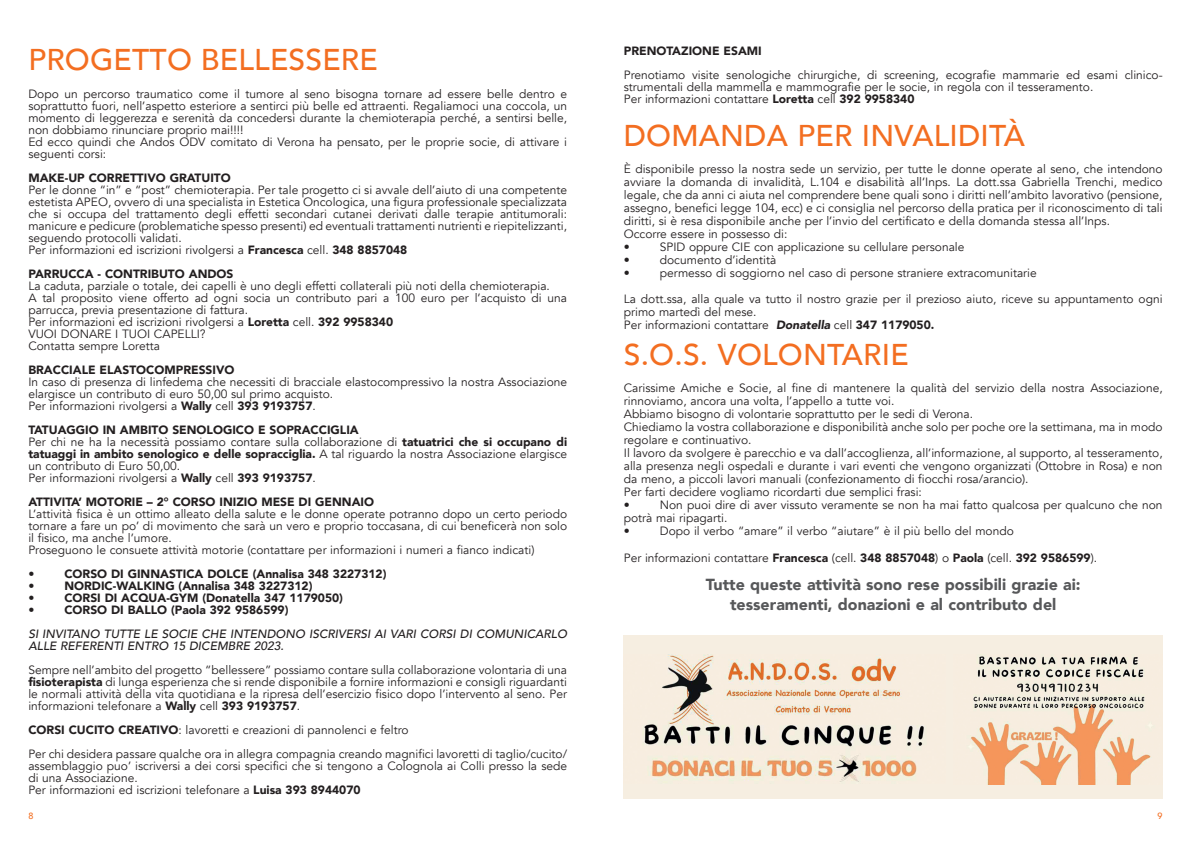
<style>
.page{position:relative;width:1191px;height:842px;background:#fff}
.page>*{position:absolute;margin:0;border:0;box-sizing:border-box;transform-origin:0 0}
.Normale{font:500 30px "Avenir";letter-spacing:.005em;color:#f36e21}
.Normale-2{font:900 16px "Avenir";color:#57585a}
.Normale-3{font:12px/12px "Avenir";color:#231f20;text-align:justify}
.Normale-4{font:900 12px "Avenir";color:#231f20}
.Normale-5{font:italic 500 12px/12px "Avenir";color:#231f20}
.t1{font:500 9px "Avenir";color:#f36e21}
.s1{font-weight:900}
.s2{font-weight:900;font-style:italic}
</style>
<div class="page">
<div style="left:624px;top:635px;width:538px;height:164px;background:#f6eee1"></div>
<img style="left:644px;top:654px;width:280px;height:128px">
<img style="left:969px;top:656px;width:183px;height:128px">
<p class="Normale" style="left:28px;top:34px;width:351px">PROGETTO BELLESSERE</p>
<p class="Normale-3" style="left:28px;top:88px;width:540px">Dopo un percorso traumatico come il tumore al seno bisogna tornare ad essere belle dentro e soprattutto fuori, nell’aspetto esteriore a sentirci più belle ed attraenti. Regaliamoci una coccola, un momento di leggerezza e serenità da concedersi durante la chemioterapia perché, a sentirsi belle, non dobbiamo rinunciare proprio mai!!!!</p>
<p class="Normale-3" style="left:28px;top:136px;width:540px">Ed ecco quindi che Andos ODV comitato di Verona ha pensato, per le proprie socie, di attivare i seguenti corsi:</p>
<p class="Normale-4" style="left:28px;top:167px;width:204px">MAKE-UP CORRETTIVO GRATUITO</p>
<p class="Normale-3" style="left:28px;top:184px;width:540px">Per le donne “in” e “post” chemioterapia. Per tale progetto ci si avvale dell’aiuto di una competente estetista APEO, ovvero di una specialista in Estetica Oncologica, una figura professionale specializzata che si occupa del trattamento degli effetti secondari cutanei derivati dalle terapie antitumorali: manicure e pedicure (problematiche spesso presenti) ed eventuali trattamenti nutrienti e riepitelizzanti, seguendo protocolli validati.</p>
<p class="Normale-3" style="left:28px;top:244px;width:380px">Per informazioni ed iscrizioni rivolgersi a <span class="s1">Francesca</span> cell. <span class="s1">348 8857048</span></p>
<p class="Normale-4" style="left:28px;top:263px;width:207px">PARRUCCA - CONTRIBUTO ANDOS</p>
<p class="Normale-3" style="left:28px;top:280px;width:523px">La caduta, parziale o totale, dei capelli è uno degli effetti collaterali più noti della chemioterapia.</p>
<p class="Normale-3" style="left:28px;top:292px;width:540px">A tal proposito viene offerto ad ogni socia un contributo pari a 100 euro per l’acquisto di una parrucca, previa presentazione di fattura.</p>
<p class="Normale-3" style="left:28px;top:316px;width:366px">Per informazioni ed iscrizioni rivolgersi a <span class="s1">Loretta</span> cell. <span class="s1">392 9958340</span></p>
<p class="Normale-3" style="left:28px;top:328px;width:179px">VUOI DONARE I TUOI CAPELLI?</p>
<p class="Normale-3" style="left:28px;top:340px;width:133px">Contatta sempre Loretta</p>
<p class="Normale-4" style="left:28px;top:359px;width:208px">BRACCIALE ELASTOCOMPRESSIVO</p>
<p class="Normale-3" style="left:28px;top:376px;width:540px">In caso di presenza di linfedema che necessiti di bracciale elastocompressivo la nostra Associazione elargisce un contributo di euro 50,00 sul primo acquisto.</p>
<p class="Normale-3" style="left:28px;top:400px;width:289px">Per informazioni rivolgersi a <span class="s1">Wally</span> cell <span class="s1">393 9193757</span>.</p>
<p class="Normale-4" style="left:28px;top:419px;width:332px">TATUAGGIO IN AMBITO SENOLOGICO E SOPRACCIGLIA</p>
<p class="Normale-3" style="left:28px;top:436px;width:540px">Per chi ne ha la necessità possiamo contare sulla collaborazione di <span class="s1">tatuatrici che si occupano di tatuaggi in ambito senologico e delle sopracciglia.</span> A tal riguardo la nostra Associazione elargisce un contributo di Euro 50,00.</p>
<p class="Normale-3" style="left:28px;top:472px;width:289px">Per informazioni rivolgersi a <span class="s1">Wally</span> cell <span class="s1">393 9193757</span>.</p>
<p class="Normale-4" style="left:28px;top:491px;width:347px">ATTIVITA’ MOTORIE – 2° CORSO INIZIO MESE DI GENNAIO</p>
<p class="Normale-3" style="left:28px;top:508px;width:540px">L’attività fisica è un ottimo alleato della salute e le donne operate potranno dopo un certo periodo tornare a fare un po’ di movimento che sarà un vero e proprio toccasana, di cui beneficerà non solo il fisico, ma anche l’umore.</p>
<p class="Normale-3" style="left:28px;top:544px;width:507px">Proseguono le consuete attività motorie (contattare per informazioni i numeri a fianco indicati)</p>
<p class="Normale-3" style="left:28px;top:568px;width:7px">•</p>
<p class="Normale-4" style="left:64px;top:563px;width:323px">CORSO DI GINNASTICA DOLCE (Annalisa 348 3227312)</p>
<p class="Normale-4" style="left:28px;top:575px;width:7px">•</p>
<p class="Normale-4" style="left:64px;top:575px;width:249px">NORDIC-WALKING (Annalisa 348 3227312)</p>
<p class="Normale-4" style="left:28px;top:587px;width:7px">•</p>
<p class="Normale-4" style="left:64px;top:587px;width:280px">CORSI DI ACQUA-GYM (Donatella 347 1179050)</p>
<p class="Normale-4" style="left:28px;top:599px;width:7px">•</p>
<p class="Normale-4" style="left:64px;top:599px;width:226px">CORSO DI BALLO (Paola 392 9586599)</p>
<p class="Normale-5" style="left:28px;top:628px;width:540px">SI INVITANO TUTTE LE SOCIE CHE INTENDONO ISCRIVERSI AI VARI CORSI DI COMUNICARLO<br>ALLE REFERENTI ENTRO 15 DICEMBRE 2023.</p>
<p class="Normale-3" style="left:28px;top:664px;width:540px">Sempre nell’ambito del progetto “bellessere” possiamo contare sulla collaborazione volontaria di una <span class="s1">fisioterapista</span> di lunga esperienza che si rende disponibile a fornire informazioni e consigli riguardanti le normali attività della vita quotidiana e la ripresa dell’esercizio fisico dopo l’intervento al seno. Per informazioni telefonare a <span class="s1">Wally</span> cell <span class="s1">393 9193757</span>.</p>
<p class="Normale-3" style="left:28px;top:724px;width:382px"><span class="s1">CORSI CUCITO CREATIVO</span>: lavoretti e creazioni di pannolenci e feltro</p>
<p class="Normale-3" style="left:28px;top:748px;width:540px">Per chi desidera passare qualche ora in allegra compagnia creando magnifici lavoretti di taglio/cucito/ assemblaggio puo’ iscriversi a dei corsi specifici che si tengono a Colognola ai Colli presso la sede di una Associazione.</p>
<p class="Normale-3" style="left:28px;top:784px;width:334px">Per informazioni ed iscrizioni telefonare a <span class="s1">Luisa 393 8944070</span></p>
<p class="Normale-4" style="left:624px;top:40px;width:139px">PRENOTAZIONE ESAMI</p>
<p class="Normale-3" style="left:624px;top:69px;width:540px">Prenotiamo visite senologiche chirurgiche, di screening, ecografie mammarie ed esami clinico&shy;strumentali della mammella e mammografie per le socie, in regola con il tesseramento.</p>
<p class="Normale-3" style="left:624px;top:93px;width:292px">Per informazioni contattare <span class="s1">Loretta</span> cell <span class="s1">392 9958340</span></p>
<p class="Normale" style="left:624px;top:110px;width:402px">DOMANDA PER INVALIDITÀ</p>
<p class="Normale-3" style="left:624px;top:163px;width:540px;line-height:13px">È disponibile presso la nostra sede un servizio, per tutte le donne operate al seno, che intendono avviare la domanda di invalidità, L.104 e disabilità all’Inps. La dott.ssa Gabriella Trenchi, medico legale, che da anni ci aiuta nel comprendere bene quali sono i diritti nell’ambito lavorativo (pensione, assegno, benefici legge 104, ecc) e ci consiglia nel percorso della pratica per il riconoscimento di tali diritti, si è resa disponibile anche per l’invio del certificato e della domanda stessa all’Inps.</p>
<p class="Normale-3" style="left:624px;top:228px;width:165px">Occorre essere in possesso di:</p>
<p class="Normale-3" style="left:624px;top:241px;width:7px">•</p>
<p class="Normale-3" style="left:660px;top:241px;width:306px">SPID oppure CIE con applicazione su cellulare personale</p>
<p class="Normale-3" style="left:624px;top:254px;width:7px">•</p>
<p class="Normale-3" style="left:660px;top:254px;width:118px">documento d’identità</p>
<p class="Normale-3" style="left:624px;top:267px;width:7px">•</p>
<p class="Normale-3" style="left:660px;top:267px;width:378px">permesso di soggiorno nel caso di persone straniere extracomunitarie</p>
<p class="Normale-3" style="left:624px;top:293px;width:540px;line-height:13px">La dott.ssa, alla quale va tutto il nostro grazie per il prezioso aiuto, riceve su appuntamento ogni primo martedì del mese.</p>
<p class="Normale-3" style="left:624px;top:319px;width:312px">Per informazioni contattare <span class="s2">Donatella</span> cell <span class="s1">347 1179050.</span></p>
<p class="Normale" style="left:624px;top:329px;width:286px">S.O.S. VOLONTARIE</p>
<p class="Normale-3" style="left:624px;top:382px;width:540px;line-height:13px">Carissime Amiche e Socie, al fine di mantenere la qualità del servizio della nostra Associazione, rinnoviamo, ancora una volta, l’appello a tutte voi.</p>
<p class="Normale-3" style="left:624px;top:408px;width:351px">Abbiamo bisogno di volontarie soprattutto per le sedi di Verona.</p>
<p class="Normale-3" style="left:624px;top:421px;width:540px;line-height:13px">Chiediamo la vostra collaborazione e disponibilità anche solo per poche ore la settimana, ma in modo regolare e continuativo.</p>
<p class="Normale-3" style="left:624px;top:447px;width:540px;line-height:13px">Il lavoro da svolgere è parecchio e va dall’accoglienza, all’informazione, al supporto, al tesseramento, alla presenza negli ospedali e durante i vari eventi che vengono organizzati (Ottobre in Rosa) e non da meno, a piccoli lavori manuali (confezionamento di fiocchi rosa/arancio).</p>
<p class="Normale-3" style="left:624px;top:486px;width:300px">Per farti decidere vogliamo ricordarti due semplici frasi:</p>
<p class="Normale-3" style="left:624px;top:499px;width:7px">•</p>
<p class="Normale-3" style="left:624px;top:499px;width:540px;line-height:13px;text-indent:36px">Non puoi dire di aver vissuto veramente se non ha mai fatto qualcosa per qualcuno che non potrà mai ripagarti.</p>
<p class="Normale-3" style="left:624px;top:525px;width:7px">•</p>
<p class="Normale-3" style="left:660px;top:525px;width:355px">Dopo il verbo “amare” il verbo “aiutare” è il più bello del mondo</p>
<p class="Normale-3" style="left:624px;top:552px;width:475px">Per informazioni contattare <span class="s1">Francesca</span> (cell. <span class="s1">348 8857048</span>) o <span class="s1">Paola</span> (cell. <span class="s1">392 9586599</span>).</p>
<p class="Normale-2" style="left:706px;top:571px;width:376px">Tutte queste attività sono rese possibili grazie ai:</p>
<p class="Normale-2" style="left:730px;top:590px;width:328px">tesseramenti, donazioni e al contributo del</p>
<p class="t1" style="left:28px;top:808px;width:7px">8</p>
<p class="t1" style="left:1157px;top:808px;width:7px">9</p>
</div>
